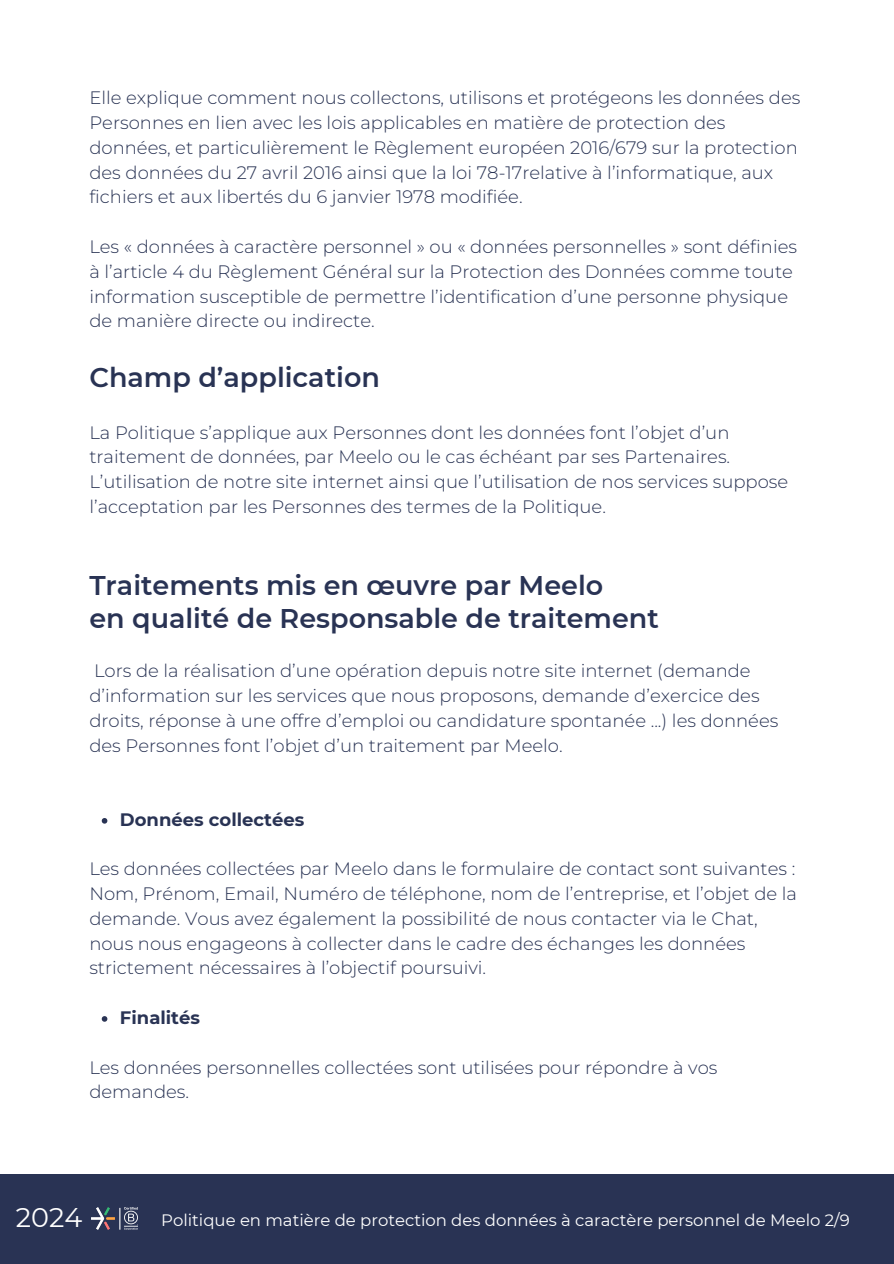
<style>
.page{position:relative;width:894px;height:1264px;background:#fff}
.page>*{position:absolute;margin:0;border:0;box-sizing:border-box;transform-origin:0 0}
.t1{font:600 27px/32.7px "Montserrat";color:#293354}
.t2{font:27px "Montserrat";color:#fff}
.t3{font:300 18px/24.8px "Montserrat";color:#293354}
.t4{font:700 18px "Montserrat";color:#293354}
.t5{font:16.5px "Montserrat";color:#fff}
</style>
<div class="page">
<svg style="left:102px;top:818px;width:5px;height:5px"></svg>
<svg style="left:102px;top:1016px;width:5px;height:5px"></svg>
<div style="left:0;top:1174px;width:893px;height:89px;background:#293354"></div>
<img style="left:91px;top:1207px;width:24px;height:22px">
<svg style="left:119px;top:1207px;width:1px;height:22px"></svg>
<img style="left:125px;top:1207px;width:12px;height:22px">
<p class="t3" style="left:89px;top:86px;width:712px">Elle explique comment nous collectons, utilisons et protégeons les données des Personnes en lien avec les lois applicables en matière de protection des données, et particulièrement le Règlement européen 2016/679 sur la protection des données du 27 avril 2016 ainsi que la loi 78-17relative à l’informatique, aux fichiers et aux libertés du 6 janvier 1978 modifiée.</p>
<p class="t3" style="left:89px;top:234px;width:709px">Les « données à caractère personnel » ou « données personnelles » sont définies à l’article 4 du Règlement Général sur la Protection des Données comme toute information susceptible de permettre l’identification d’une personne physique de manière directe ou indirecte.</p>
<h1 class="t1" style="left:89px;top:361px;width:292px">Champ d’application</h1>
<p class="t3" style="left:89px;top:420px;width:642px">La Politique s’applique aux Personnes dont les données font l’objet d’un traitement de données, par Meelo ou le cas échéant par ses Partenaires.</p>
<p class="t3" style="left:89px;top:469px;width:700px">L’utilisation de notre site internet ainsi que l’utilisation de nos services suppose l’acceptation par les Personnes des termes de la Politique.</p>
<h1 class="t1" style="left:89px;top:569px;width:571px">Traitements mis en œuvre par Meelo<br>en qualité de Responsable de traitement</h1>
<p class="t3" style="left:89px;top:658px;width:690px">Lors de la réalisation d’une opération depuis notre site internet (demande d’information sur les services que nous proposons, demande d’exercice des droits, réponse à une offre d’emploi ou candidature spontanée ...) les données des Personnes font l’objet d’un traitement par Meelo.</p>
<p class="t4" style="left:120px;top:808px;width:186px">Données collectées</p>
<p class="t3" style="left:89px;top:856px;width:707px">Les données collectées par Meelo dans le formulaire de contact sont suivantes :</p>
<p class="t3" style="left:89px;top:881px;width:709px">Nom, Prénom, Email, Numéro de téléphone, nom de l’entreprise, et l’objet de la demande. Vous avez également la possibilité de nous contacter via le Chat, nous nous engageons à collecter dans le cadre des échanges les données strictement nécessaires à l’objectif poursuivi.</p>
<p class="t4" style="left:120px;top:1006px;width:82px">Finalités</p>
<p class="t3" style="left:89px;top:1054px;width:629px">Les données personnelles collectées sont utilisées pour répondre à vos demandes.</p>
<h2 class="t2" style="left:16px;top:1200px;width:68px">2024</h2>
<p class="t5" style="left:161px;top:1209px;width:690px">Politique en matière de protection des données à caractère personnel de Meelo 2/9</p>
</div>
